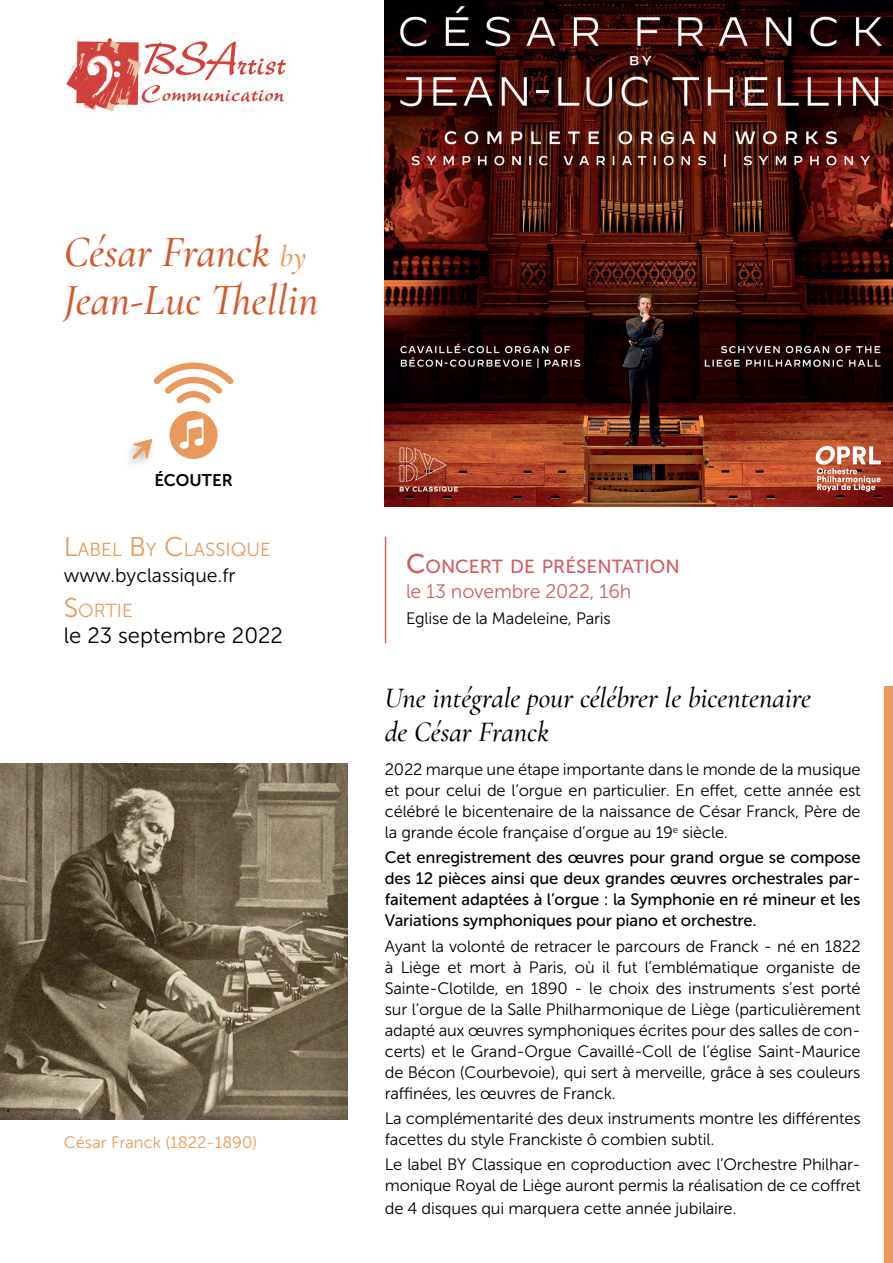
<style>
.page{position:relative;width:893px;height:1263px;background:#fff}
.page>*{position:absolute;margin:0;border:0;box-sizing:border-box;transform-origin:0 0}
.t1{font:italic 500 43.5px/48px "Cormorant Garamond";color:#d4592d}
.t2{font:italic 500 28.5px/34.5px "Cormorant Garamond";color:#000}
.t3{font:22.05px "Museo Sans 300";color:#000}
.t4{font:19.5px "Museo Sans 300";letter-spacing:-.01em;color:#cf5f63}
.t5{font:19.5px "Museo Sans 300";color:#000}
.t6{font:18.9px "Museo Sans 300";color:#e8995b}
.t7{font:18.9px "Museo Sans 500";color:#cf5f63}
.t8{font:16.8px "Museo Sans 700";color:#000}
.t9{font:16.5px/21px "Museo Sans 300";letter-spacing:-.01em;color:#000;text-align:justify}
.t10{font:16.5px/21px "Museo Sans 500";letter-spacing:-.01em;color:#000;text-align:justify}
.t11{font:16.5px "Museo Sans 300";color:#e8995b}
.s1{font-size:30px;color:#e8995b}
.s2{font-size:27px}
</style>
<div class="page">
<div style="left:884px;top:687px;width:9px;height:576px;background:#e8995b"></div>
<img style="left:66px;top:37px;width:220px;height:75px">
<img style="left:385px;top:0;width:508px;height:506px">
<img style="left:0;top:763px;width:348px;height:356px">
<svg style="left:153px;top:362px;width:81px;height:41px"></svg>
<svg style="left:170px;top:411px;width:48px;height:48px"></svg>
<hr style="left:385px;top:537px;width:1px;height:106px;background:#cf5f63">
<svg style="left:130px;top:439px;width:23px;height:23px"></svg>
<h1 class="t1" style="left:64px;top:228px;width:256px">César Franck <span class="s1">by<br></span>Jean-Luc Thellin</h1>
<p class="t8" style="left:154px;top:471px;width:80px">ÉCOUTER</p>
<p class="t6" style="left:64px;top:539px;width:209px"><span class="s2">L</span>ABEL <span class="s2">B</span>Y <span class="s2">C</span>LASSIQUE</p>
<p class="t5" style="left:64px;top:565px;width:173px">www.byclassique.fr</p>
<p class="t6" style="left:64px;top:600px;width:71px"><span class="s2">S</span>ORTIE</p>
<h3 class="t3" style="left:64px;top:623px;width:221px">le 23 septembre 2022</h3>
<p class="t11" style="left:64px;top:1133px;width:195px">César Franck (1822-1890)</p>
<p class="t7" style="left:406px;top:556px;width:275px"><span class="s2">C</span>ONCERT DE PRÉSENTATION</p>
<p class="t4" style="left:406px;top:581px;width:227px">le 13 novembre 2022, 16h</p>
<p class="t9" style="left:406px;top:607px;width:206px">Eglise de la Madeleine, Paris</p>
<h2 class="t2" style="left:385px;top:681px;width:428px">Une intégrale pour célébrer le bicentenaire de César Franck</h2>
<p class="t9" style="left:385px;top:759px;width:477px">2022 marque une étape importante dans le monde de la musique et pour celui de l’orgue en particulier. En effet, cette année est célébré le bicentenaire de la naissance de César Franck, Père de la grande école française d’orgue au 19<sup>e</sup> siècle.</p>
<p class="t10" style="left:385px;top:847px;width:477px">Cet enregistrement des œuvres pour grand orgue se compose des 12 pièces ainsi que deux grandes œuvres orchestrales par&shy;faitement adaptées à l’orgue : la Symphonie en ré mineur et les Variations symphoniques pour piano et orchestre.</p>
<p class="t9" style="left:385px;top:936px;width:477px">Ayant la volonté de retracer le parcours de Franck - né en 1822 à Liège et mort à Paris, où il fut l’emblématique organiste de Sainte-Clotilde, en 1890 - le choix des instruments s’est porté sur l’orgue de la Salle Philharmonique de Liège (particulièrement adapté aux œuvres symphoniques écrites pour des salles de con&shy;certs) et le Grand-Orgue Cavaillé-Coll de l’église Saint-Maurice de Bécon (Courbevoie), qui sert à merveille, grâce à ses couleurs raffinées, les œuvres de Franck.</p>
<p class="t9" style="left:385px;top:1108px;width:477px">La complémentarité des deux instruments montre les différentes facettes du style Franckiste ô combien subtil.</p>
<p class="t9" style="left:385px;top:1154px;width:477px">Le label BY Classique en coproduction avec l’Orchestre Philhar&shy;monique Royal de Liège auront permis la réalisation de ce coffret</p>
<p class="t9" style="left:385px;top:1198px;width:353px">de 4 disques qui marquera cette année jubilaire.</p>
</div>
